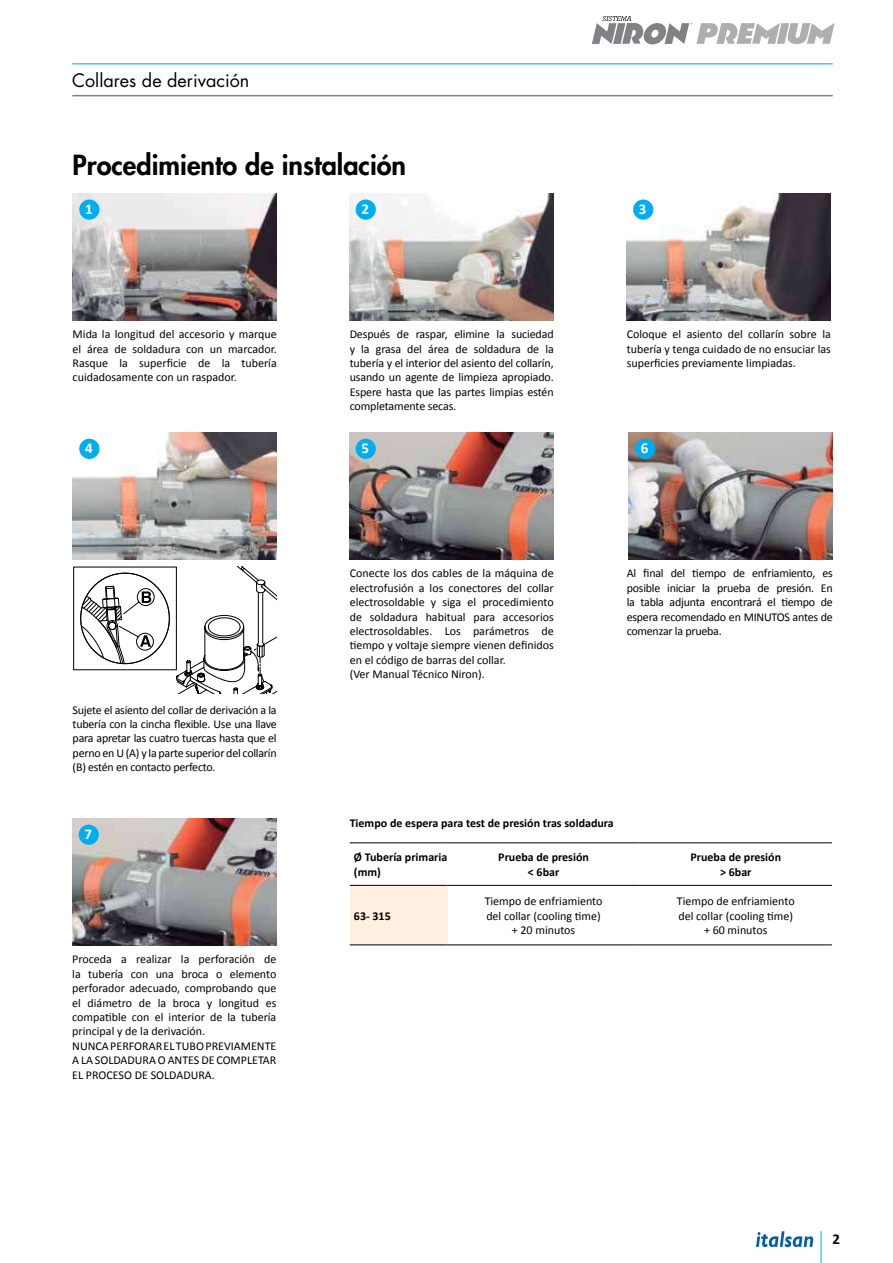
<style>
.page{position:relative;width:893px;height:1263px;background:#fff}
.page>*{position:absolute;margin:0;border:0;box-sizing:border-box;transform-origin:0 0}
.t1{font:800 27px "Futura Std";color:#000}
.t2{font:18px "Futura Std";color:#000}
.t3{font:700 15px "Calibri";color:#fff}
.t4{font:700 15px "Calibri";color:#000}
.t5{font:300 condensed 13.2px "Helvetica LT Std";color:#000}
.t6{font:12px/14.4px "Calibri";color:#000;text-align:justify}
.t7{font:700 12px/14.4px "Calibri";color:#000;text-align:center}
</style>
<div class="page">
<hr style="left:821px;top:1231px;width:1px;height:32px;background:#00aeef">
<svg style="left:756px;top:1231px;width:57px;height:16px"></svg>
<svg style="left:592px;top:16px;width:242px;height:29px"></svg>
<div style="left:350px;top:885px;width:97px;height:60px;background:#ffefe1"></div>
<hr style="left:350px;top:944px;width:97px;height:1px;background:#000">
<hr style="left:447px;top:944px;width:193px;height:1px;background:#000">
<hr style="left:640px;top:944px;width:192px;height:1px;background:#000">
<hr style="left:350px;top:842px;width:97px;height:1px;background:#000">
<hr style="left:447px;top:842px;width:193px;height:1px;background:#000">
<hr style="left:640px;top:842px;width:192px;height:1px;background:#000">
<hr style="left:350px;top:885px;width:97px;height:1px;background:#000">
<hr style="left:447px;top:885px;width:193px;height:1px;background:#000">
<hr style="left:640px;top:885px;width:192px;height:1px;background:#000">
<img style="left:350px;top:193px;width:204px;height:128px">
<img style="left:627px;top:193px;width:204px;height:128px">
<div style="left:356px;top:199px;width:20px;height:21px;background:#00aeef;border-radius:50%"></div>
<div style="left:633px;top:199px;width:20px;height:21px;background:#00aeef;border-radius:50%"></div>
<img style="left:73px;top:193px;width:204px;height:128px">
<div style="left:79px;top:199px;width:20px;height:21px;background:#00aeef;border-radius:50%"></div>
<img style="left:73px;top:432px;width:204px;height:128px">
<svg style="left:73px;top:566px;width:203px;height:128px"></svg>
<div style="left:73px;top:566px;width:104px;height:104px;border:1px solid #000"></div>
<div style="left:79px;top:439px;width:20px;height:20px;background:#00aeef;border-radius:50%"></div>
<img style="left:350px;top:432px;width:204px;height:128px">
<div style="left:356px;top:439px;width:20px;height:20px;background:#00aeef;border-radius:50%"></div>
<img style="left:629px;top:432px;width:204px;height:128px">
<div style="left:635px;top:439px;width:20px;height:20px;background:#00aeef;border-radius:50%"></div>
<img style="left:72px;top:818px;width:204px;height:128px">
<div style="left:79px;top:825px;width:20px;height:20px;background:#00aeef;border-radius:50%"></div>
<hr style="left:72px;top:63px;width:761px;height:2px;background:#44c8f5">
<hr style="left:72px;top:95px;width:761px;height:1px;background:#808285">
<h2 class="t2" style="left:72px;top:69px;width:179px">Collares de derivación</h2>
<h1 class="t1" style="left:73px;top:148px;width:335px">Procedimiento de instalación</h1>
<p class="t3" style="left:85px;top:199px;width:9px">1</p>
<p class="t3" style="left:361px;top:199px;width:9px">2</p>
<p class="t3" style="left:639px;top:199px;width:9px">3</p>
<p class="t6" style="left:73px;top:327px;width:206px">Mida la longitud del accesorio y marque el área de soldadura con un marcador.<br>Rasque la superficie de la tubería cuidadosamente con un raspador.</p>
<p class="t6" style="left:350px;top:327px;width:206px">Después de raspar, elimine la suciedad y la grasa del área de soldadura de la tubería y el interior del asiento del collarín, usando un agente de limpieza apropiado.<br>Espere hasta que las partes limpias estén completamente secas.</p>
<p class="t6" style="left:627px;top:327px;width:206px">Coloque el asiento del collarín sobre la tubería y tenga cuidado de no ensuciar las superficies previamente limpiadas.</p>
<p class="t3" style="left:85px;top:439px;width:9px">4</p>
<p class="t6" style="left:73px;top:702px;width:206px">Sujete el asiento del collar de derivación a la tubería con la cincha flexible. Use una llave para apretar las cuatro tuercas hasta que el perno en U (A) y la parte superior del collarín (B) estén en contacto perfecto.</p>
<p class="t3" style="left:84px;top:824px;width:9px">7</p>
<p class="t6" style="left:72px;top:952px;width:206px;text-align:left">Proceda a realizar la perforación de la tubería con una broca o elemento perforador adecuado, comprobando que el diámetro de la broca y longitud es compatible con el interior de la tubería principal y de la derivación.<br>NUNCA PERFORAR EL TUBO PREVIAMENTE A LA SOLDADURA O ANTES DE COMPLETAR EL PROCESO DE SOLDADURA.</p>
<p class="t5" style="left:0;top:1045px;width:242px">n, TX 77039 -Tel: 281 590 471 - Fax: 832 201 8537</p>
<p class="t3" style="left:361px;top:439px;width:9px">5</p>
<p class="t6" style="left:350px;top:566px;width:206px;text-align:left">Conecte los dos cables de la máquina de electrofusión a los conectores del collar electrosoldable y siga el procedimiento de soldadura habitual para accesorios electrosoldables. Los parámetros de tiempo y voltaje siempre vienen definidos en el código de barras del collar.<br>(Ver Manual Técnico Niron).</p>
<p class="t3" style="left:641px;top:439px;width:9px">6</p>
<p class="t6" style="left:627px;top:566px;width:208px">Al final del tiempo de enfriamiento, es posible iniciar la prueba de presión. En la tabla adjunta encontrará el tiempo de espera recomendado en MINUTOS antes de comenzar la prueba.</p>
<p class="t7" style="left:350px;top:816px;width:266px">Tiempo de espera para test de presión tras soldadura</p>
<p class="t7" style="left:354px;top:850px;width:95px;text-align:left">Ø Tubería primaria (mm)</p>
<p class="t7" style="left:498px;top:850px;width:92px">Prueba de presión &lt; 6bar</p>
<p class="t7" style="left:690px;top:850px;width:92px">Prueba de presión &gt; 6bar</p>
<p class="t7" style="left:354px;top:908px;width:38px">63- 315</p>
<p class="t6" style="left:485px;top:894px;width:119px;text-align:center">Tiempo de enfriamiento del collar (cooling time) + 20 minutos</p>
<p class="t6" style="left:677px;top:894px;width:119px;text-align:center">Tiempo de enfriamiento del collar (cooling time) + 60 minutos</p>
<p class="t4" style="left:832px;top:1228px;width:9px">2</p>
</div>
